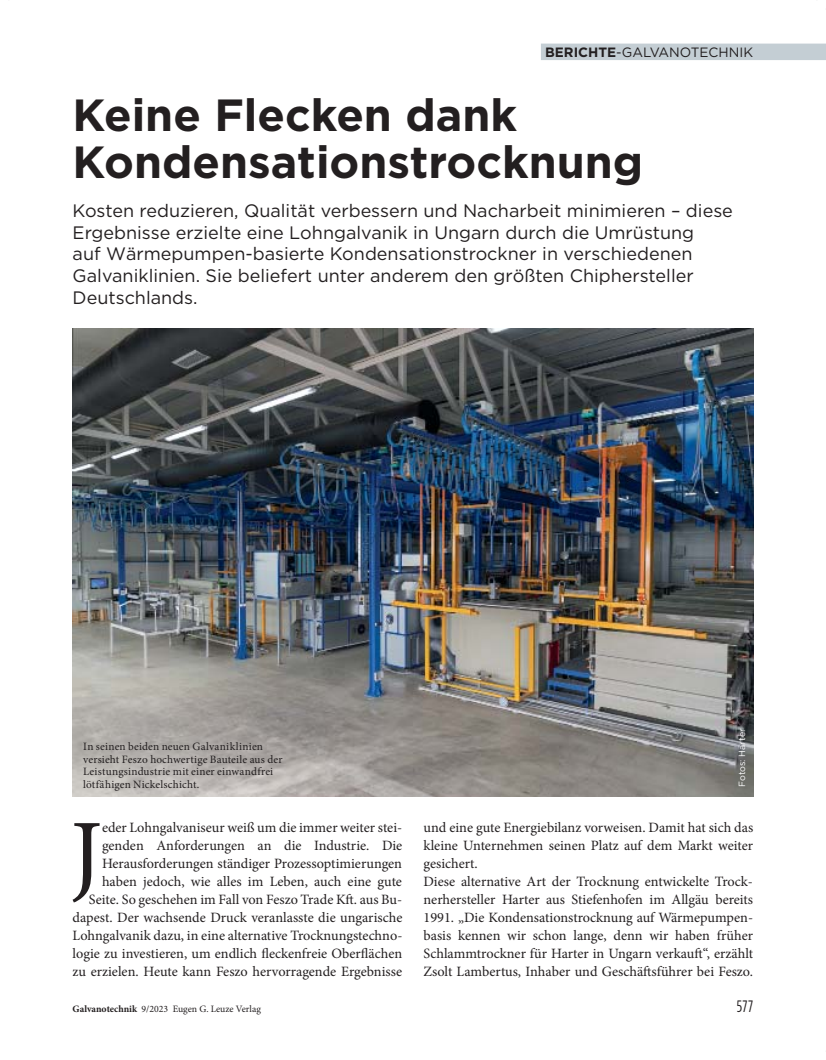
<style>
.page{position:relative;width:826px;height:1060px;background:#fff}
.page>*{position:absolute;margin:0;border:0;box-sizing:border-box;transform-origin:0 0}
.t1{font:97.35px "Minion Pro";color:#231f20}
.t2{font:700 45px/46.5px "Gotham";color:#231f20}
.t3{font:18px/21.6px "Gotham";color:#231f20}
.t4{font:16.5px "Gotham Condensed";color:#231f20}
.t5{font:14.25px/18px "Minion Pro";color:#231f20;text-align:right}
.t6{font:13.5px "Gotham";color:#231f20}
.t7{font:11.25px/12.8px "Minion Pro";letter-spacing:.01em;color:#231f20}
.t8{font:9.75px "Minion Pro";color:#231f20}
.t9{font:9px "Gotham";color:#fff}
.s1{font-weight:700}
</style>
<div class="page">
<div style="left:541px;top:44px;width:285px;height:16px;background:#c4ced4"></div>
<img style="left:73px;top:328px;width:680px;height:468px">
<p class="t6" style="left:545px;top:44px;width:209px"><span class="s1">BERICHTE</span>-GALVANOTECHNIK</p>
<h2 class="t2" style="left:73px;top:91px;width:572px">Keine Flecken dank<br>Kondensationstrocknung</h2>
<p class="t3" style="left:73px;top:200px;width:662px">Kosten reduzieren, Qualität verbessern und Nacharbeit minimieren – diese Ergebnisse erzielte eine Lohngalvanik in Ungarn durch die Umrüstung<br>auf Wärmepumpen-basierte Kondensationstrockner in verschiedenen Galvaniklinien. Sie beliefert unter anderem den größten Chiphersteller Deutschlands.</p>
<p class="t7" style="left:83px;top:740px;width:201px">In seinen beiden neuen Galvaniklinien versieht Feszo hochwertige Bauteile aus der Leistungsindustrie mit einer einwandfrei lötfähigen Nickelschicht.</p>
<p class="t9" style="left:737px;top:787px;width:60px;rotate:-90deg">Fotos: Harter</p>
<p class="t5" style="left:73px;top:819px;width:331px">eder Lohngalvaniseur weiß um die immer weiter stei&shy;genden Anforderungen an die Industrie. Die Herausforderungen ständiger Prozessoptimierungen haben jedoch, wie alles im Leben, auch eine gute Seite. So geschehen im Fall von Feszo Trade Kft. aus Bu&shy;dapest. Der wachsende Druck veranlasste die ungarische Lohngalvanik dazu, in eine alternative Trocknungstechno&shy;logie zu investieren, um endlich fleckenfreie Oberflächen zu erzielen. Heute kann Feszo hervorragende Ergebnisse</p>
<p class="t5" style="left:423px;top:819px;width:331px;text-align:left">und eine gute Energiebilanz vorweisen. Damit hat sich das kleine Unternehmen seinen Platz auf dem Markt weiter gesichert.<br>Diese alternative Art der Trocknung entwickelte Trock&shy;nerhersteller Harter aus Stiefenhofen im Allgäu bereits 1991. „Die Kondensationstrocknung auf Wärmepumpen&shy;basis kennen wir schon lange, denn wir haben früher Schlammtrockner für Harter in Ungarn verkauft“, erzählt Zsolt Lambertus, Inhaber und Geschäftsführer bei Feszo.</p>
<h1 class="t1" style="left:70px;top:790px;width:34px">J</h1>
<p class="t8" style="left:73px;top:1002px;width:190px"><span class="s1">Galvanotechnik</span> 9/2023 Eugen G. Leuze Verlag</p>
<p class="t4" style="left:737px;top:997px;width:18px">577</p>
</div>
